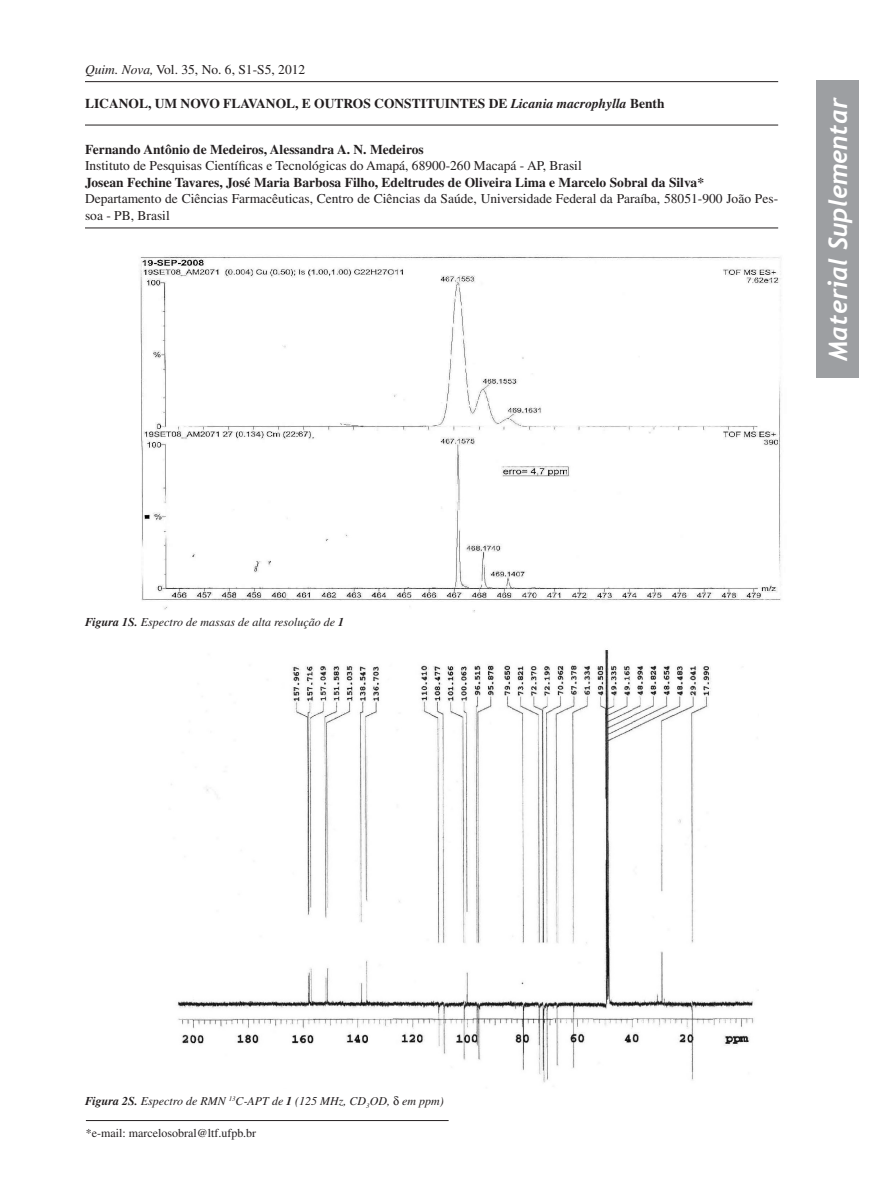
<style>
.page{position:relative;width:893px;height:1191px;background:#fff}
.page>*{position:absolute;margin:0;border:0;box-sizing:border-box;transform-origin:0 0}
.t1{font:italic 700 25.5px "Trebuchet";color:#fff}
.Recebido{font:13.5px/16.5px "Times";color:#231f20}
.Autores{font:700 13.5px "Times";color:#231f20}
.Endereços{font:13.5px "Times";color:#231f20}
.Título{font:700 13.5px "Times";color:#231f20}
.Figura{font:italic 12px "Times";color:#231f20}
.Rodapé{font:12px "Times";color:#231f20}
.s1{font-style:italic}
.s2{font-weight:700}
</style>
<div class="page">
<div style="left:816px;top:81px;width:43px;height:297px;background:#9d9fa2"></div>
<hr style="left:86px;top:1120px;width:363px;height:1px;background:#231f20">
<hr style="left:85px;top:81px;width:693px;height:1px;background:#231f20">
<hr style="left:85px;top:125px;width:693px;height:1px;background:#231f20">
<hr style="left:85px;top:227px;width:693px;height:1px;background:#231f20">
<img style="left:140px;top:255px;width:641px;height:357px">
<img style="left:171px;top:650px;width:588px;height:433px">
<p class="Recebido" style="left:85px;top:61px;width:222px"><span class="s1">Quim. Nova,</span> Vol. 35, No. 6, S1-S5, 2012</p>
<p class="Título" style="left:85px;top:96px;width:581px">LICANOL, UM NOVO FLAVANOL, E OUTROS CONSTITUINTES DE <span class="s1">Licania macrophylla</span> Benth</p>
<p class="Autores" style="left:85px;top:141px;width:340px">Fernando Antônio de Medeiros, Alessandra A. N. Medeiros</p>
<p class="Endereços" style="left:85px;top:158px;width:498px">Instituto de Pesquisas Científicas e Tecnológicas do Amapá, 68900-260 Macapá - AP, Brasil</p>
<p class="Autores" style="left:85px;top:174px;width:621px">Josean Fechine Tavares, José Maria Barbosa Filho, Edeltrudes de Oliveira Lima e Marcelo Sobral da Silva*</p>
<p class="Recebido" style="left:85px;top:190px;width:695px">Departamento de Ciências Farmacêuticas, Centro de Ciências da Saúde, Universidade Federal da Paraíba, 58051-900 João Pes&shy;soa - PB, Brasil</p>
<h1 class="t1" style="left:822px;top:361px;width:265px;rotate:-90deg">Material Suplementar</h1>
<p class="Figura" style="left:85px;top:615px;width:261px"><span class="s2">Figura 1S.</span> Espectro de massas de alta resolução de <span class="s2">1</span></p>
<p class="Figura" style="left:85px;top:1094px;width:360px"><span class="s2">Figura 2S.</span> Espectro de RMN <sup>13</sup>C-APT de <span class="s2">1</span> (125 MHz, CD<sub>3</sub>OD, em ppm)</p>
<p class="Rodapé" style="left:86px;top:1126px;width:172px">*e-mail: marcelosobral@ltf.ufpb.br</p>
</div>
